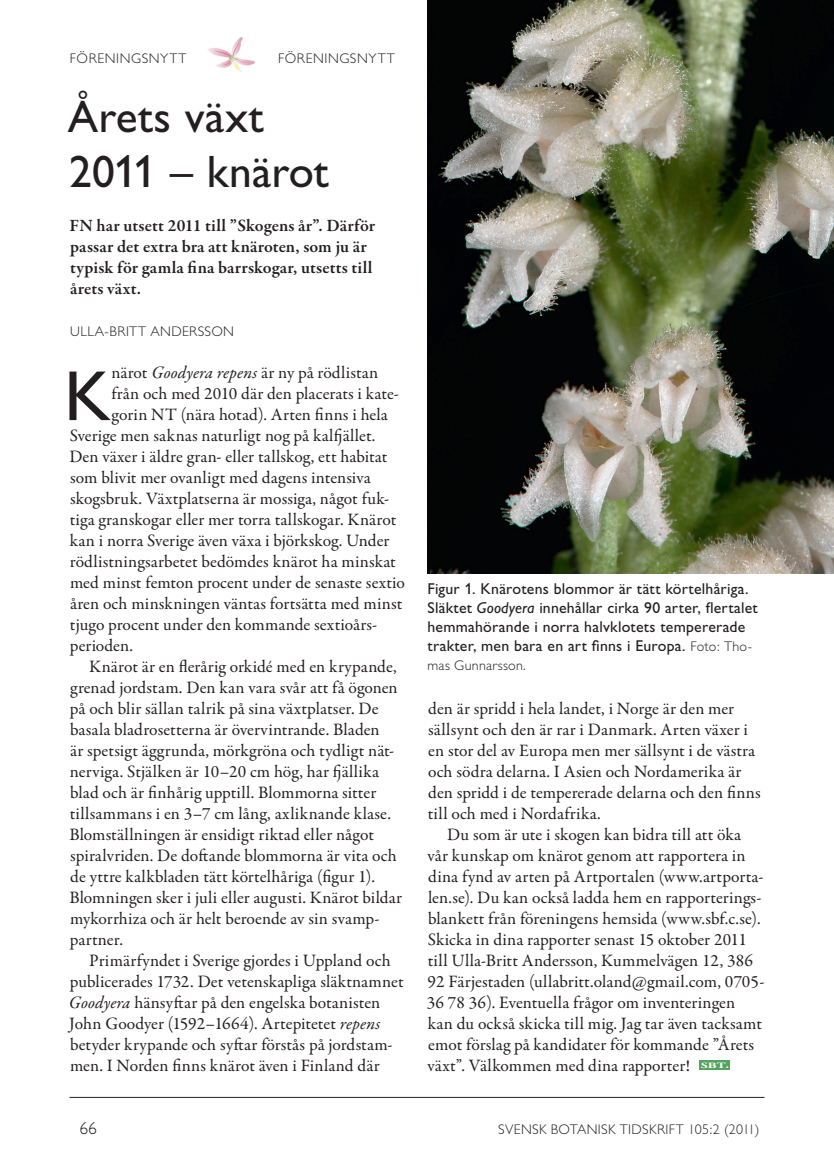
<style>
.page{position:relative;width:834px;height:1166px;background:#fff}
.page>*{position:absolute;margin:0;border:0;box-sizing:border-box;transform-origin:0 0}
.Normal__första{font:71.23px "Gill Sans";color:#231f20}
.Artikelrubrik{font:45.5px/54.6px "Gill Sans";color:#231f20}
.Normal___indrag{font:17.5px/21px "Garamond Premr Pro";letter-spacing:.005em;color:#231f20}
.Normal__första-2{font:17.5px "Garamond Premr Pro";letter-spacing:.005em;color:#231f20}
.Ingress{font:600 17.5px/21px "Garamond Premr Pro";letter-spacing:.01em;color:#231f20}
.t1{font:300 17.5px "Gill Sans";color:#231f20}
.FigurTabell{font:15.75px/18.9px "Gill Sans";letter-spacing:.015em;color:#231f20}
.Författare{font:300 14px "Gill Sans";letter-spacing:.03em;color:#231f20}
.FigurTabell-2{font:300 14px "Gill Sans";letter-spacing:.02em;color:#231f20}
.t2{font:700 8.05px "Adobe Garamond Pro";color:#fff;scale:1.71 1}
.s1{font-family:"Gill Alt One"}
.s2{font-style:italic}
.s3{font-weight:300;font-size:14px}
.s4{font-size:11.55px}
</style>
<div class="page">
<hr style="left:69px;top:1097px;width:695px;height:1px;background:#231f20">
<div style="left:699px;top:1060px;width:30px;height:10px;background:#53a45f"></div>
<img style="left:208px;top:37px;width:46px;height:35px">
<img style="left:427px;top:0;width:406px;height:574px">
<p class="Författare" style="left:70px;top:50px;width:118px">FÖRENINGSNYTT</p>
<p class="Författare" style="left:278px;top:50px;width:118px">FÖRENINGSNYTT</p>
<p class="Artikelrubrik" style="left:68px;top:90px;width:262px">Årets växt<br>20<span class="s1">11</span> – knärot</p>
<p class="Ingress" style="left:69px;top:215px;width:307px">FN har utsett 2011 till ”Skogens år”. Därför passar det extra bra att knäroten, som ju är typisk för gamla fina barrskogar, utsetts till årets växt.</p>
<p class="Författare" style="left:70px;top:323px;width:165px">ULLA-BRITT ANDERSSON</p>
<p class="Normal__första" style="left:64px;top:355px;width:48px">K</p>
<p class="Normal__första-2" style="left:111px;top:362px;width:268px">närot <span class="s2">Goodyera repens</span> är ny på rödlistan</p>
<p class="Normal__första-2" style="left:111px;top:383px;width:289px">från och med 2010 där den placerats i kate-</p>
<p class="Normal__första-2" style="left:112px;top:404px;width:277px">gorin NT (nära hotad). Arten finns i hela</p>
<p class="Normal__första-2" style="left:70px;top:425px;width:307px">Sverige men saknas naturligt nog på kalfjället.</p>
<p class="Normal__första-2" style="left:69px;top:446px;width:319px">Den växer i äldre gran- eller tallskog, ett habitat</p>
<p class="Normal__första-2" style="left:70px;top:467px;width:302px">som blivit mer ovanligt med dagens intensiva</p>
<p class="Normal__första-2" style="left:70px;top:488px;width:320px">skogsbruk. Växtplatserna är mossiga, något fuk-</p>
<p class="Normal__första-2" style="left:70px;top:509px;width:328px">tiga granskogar eller mer torra tallskogar. Knärot</p>
<p class="Normal__första-2" style="left:70px;top:530px;width:321px">kan i norra Sverige även växa i björkskog. Under</p>
<p class="Normal__första-2" style="left:70px;top:551px;width:327px">rödlistningsarbetet bedömdes knärot ha minskat</p>
<p class="Normal__första-2" style="left:70px;top:572px;width:336px">med minst femton procent under de senaste sextio</p>
<p class="Normal__första-2" style="left:70px;top:593px;width:333px">åren och minskningen väntas fortsätta med minst</p>
<p class="Normal__första-2" style="left:70px;top:614px;width:308px">tjugo procent under den kommande sextioårs-</p>
<p class="Normal__första-2" style="left:70px;top:635px;width:65px">perioden.</p>
<p class="Normal___indrag" style="left:69px;top:656px;width:334px;text-indent:20px">Knärot är en flerårig orkidé med en krypande, grenad jordstam. Den kan vara svår att få ögonen på och blir sällan talrik på sina växtplatser. De basala bladrosetterna är övervintrande. Bladen<br>är spetsigt äggrunda, mörkgröna och tydligt nät&shy;nerviga. Stjälken är 10–20 cm hög, har fjällika blad och är finhårig upptill. Blommorna sitter tillsammans i en 3–7 cm lång, axliknande klase.<br>Blomställningen är ensidigt riktad eller något spiralvriden. De doftande blommorna är vita och de yttre kalkbladen tätt körtelhåriga (figur 1).<br>Blomningen sker i juli eller augusti. Knärot bildar mykorrhiza och är helt beroende av sin svamp&shy;partner.</p>
<p class="Normal___indrag" style="left:69px;top:950px;width:336px;text-indent:21px">Primärfyndet i Sverige gjordes i Uppland och publicerades 1732. Det vetenskapliga släktnamnet <span class="s2">Goodyera</span> hänsyftar på den engelska botanisten John Goodyer (1592–1664). Artepitetet <span class="s2">repens </span>betyder krypande och syftar förstås på jordstam&shy;men. I Norden finns knärot även i Finland där</p>
<p class="FigurTabell" style="left:427px;top:580px;width:332px">Figur <span class="s1">1</span>. Knärotens blommor är tätt körtelhåriga.<br>Släktet <span class="s2">Goodyera</span> innehållar cirka 90 arter, flertalet hemmahörande i norra halvklotets tempererade trakter, men bara en art finns i Europa. <span class="s3">Foto: Tho-</span></p>
<p class="FigurTabell-2" style="left:427px;top:657px;width:100px">mas Gunnarsson.</p>
<p class="Normal___indrag" style="left:428px;top:698px;width:334px">den är spridd i hela landet, i Norge är den mer sällsynt och den är rar i Danmark. Arten växer i en stor del av Europa men mer sällsynt i de västra och södra delarna. I Asien och Nordamerika är den spridd i de tempererade delarna och den finns till och med i Nordafrika.</p>
<p class="Normal___indrag" style="left:427px;top:824px;width:339px;text-indent:20px">Du som är ute i skogen kan bidra till att öka vår kunskap om knärot genom att rapportera in dina fynd av arten på Artportalen (www.artporta&shy;len.se). Du kan också ladda hem en rapporterings&shy;blankett från föreningens hemsida (www.sbf.c.se).<br>Skicka in dina rapporter senast 15 oktober 2011 till Ulla-Britt Andersson, Kummelvägen 12, 386<br>92 Färjestaden (ullabritt.oland@gmail.com, 0705- 36 78 36). Eventuella frågor om inventeringen kan du också skicka till mig. Jag tar även tacksamt emot förslag på kandidater för kommande ”Årets växt”. Välkommen med dina rapporter!</p>
<p class="t2" style="left:700px;top:1061px;width:18px">SBT<span class="s4">.</span></p>
<p class="t1" style="left:79px;top:1118px;width:19px">66</p>
<p class="Författare" style="left:498px;top:1121px;width:262px">SVENSK BOTANISK TIDSKRIFT 105:2 (2011)</p>
</div>
